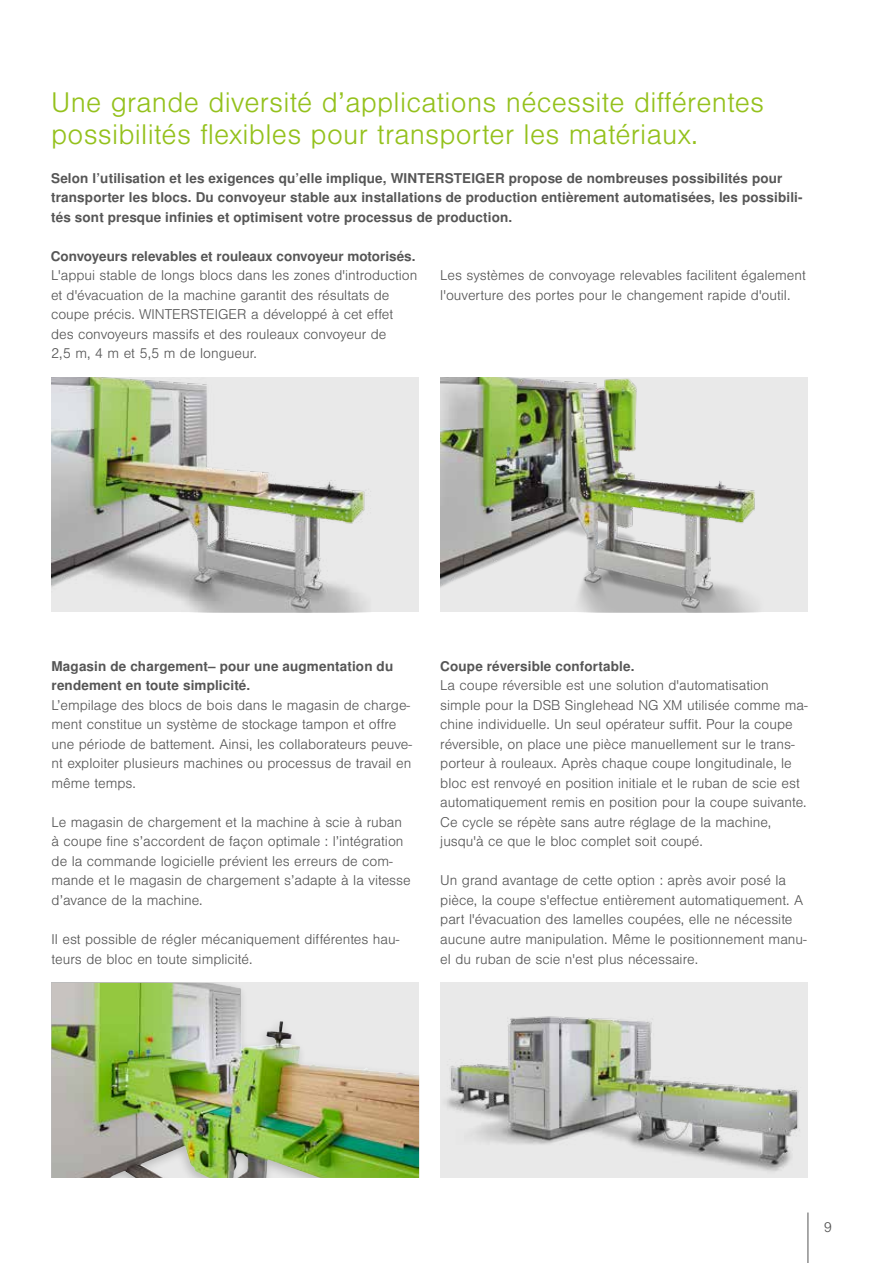
<style>
.page{position:relative;width:893px;height:1263px;background:#fff}
.page>*{position:absolute;margin:0;border:0;box-sizing:border-box;transform-origin:0 0}
.t1{font:300 27px/31.5px "Nimbus San LOT";letter-spacing:.01em;color:#94c11c}
.t2{font:300 13.5px/19.5px "Nimbus San LOT";color:#565656}
.t3{font:700 13.5px/19.5px "Nimbus San LOT";letter-spacing:.01em;color:#565656}
</style>
<div class="page">
<hr style="left:808px;top:1212px;width:1px;height:51px;background:#565656">
<img style="left:51px;top:378px;width:368px;height:234px">
<img style="left:440px;top:378px;width:368px;height:234px">
<img style="left:440px;top:983px;width:368px;height:195px">
<img style="left:51px;top:983px;width:368px;height:195px">
<h1 class="t1" style="left:51px;top:87px;width:714px">Une grande diversité d’applications nécessite différentes possibilités flexibles pour transporter les matériaux.</h1>
<p class="t3" style="left:51px;top:169px;width:753px">Selon l’utilisation et les exigences qu’elle implique, WINTERSTEIGER propose de nombreuses possibilités pour transporter les blocs. Du convoyeur stable aux installations de production entièrement automatisées, les possibili&shy;tés sont presque infinies et optimisent votre processus de production.</p>
<p class="t3" style="left:51px;top:247px;width:366px">Convoyeurs relevables et rouleaux convoyeur motorisés.</p>
<p class="t2" style="left:51px;top:266px;width:368px">L'appui stable de longs blocs dans les zones d'introduction et d'évacuation de la machine garantit des résultats de coupe précis. WINTERSTEIGER a développé à cet effet des convoyeurs massifs et des rouleaux convoyeur de<br>2,5 m, 4 m et 5,5 m de longueur.</p>
<p class="t2" style="left:440px;top:266px;width:367px">Les systèmes de convoyage relevables facilitent également l'ouverture des portes pour le changement rapide d'outil.</p>
<p class="t3" style="left:52px;top:657px;width:343px">Magasin de chargement– pour une augmentation du rendement en toute simplicité.</p>
<p class="t2" style="left:52px;top:695px;width:362px">L’empilage des blocs de bois dans le magasin de charge&shy;ment constitue un système de stockage tampon et offre une période de battement. Ainsi, les collaborateurs peuve&shy;nt exploiter plusieurs machines ou processus de travail en même temps.</p>
<p class="t2" style="left:52px;top:813px;width:361px">Le magasin de chargement et la machine à scie à ruban à coupe fine s’accordent de façon optimale : l’intégration de la commande logicielle prévient les erreurs de com&shy;mande et le magasin de chargement s’adapte à la vitesse d’avance de la machine.</p>
<p class="t2" style="left:52px;top:930px;width:349px">Il est possible de régler mécaniquement différentes hau&shy;teurs de bloc en toute simplicité.</p>
<p class="t3" style="left:440px;top:657px;width:196px">Coupe réversible confortable.</p>
<p class="t2" style="left:440px;top:676px;width:369px">La coupe réversible est une solution d'automatisation simple pour la DSB Singlehead NG XM utilisée comme ma&shy;chine individuelle. Un seul opérateur suffit. Pour la coupe réversible, on place une pièce manuellement sur le trans&shy;porteur à rouleaux. Après chaque coupe longitudinale, le bloc est renvoyé en position initiale et le ruban de scie est automatiquement remis en position pour la coupe suivante.<br>Ce cycle se répète sans autre réglage de la machine, jusqu'à ce que le bloc complet soit coupé.</p>
<p class="t2" style="left:440px;top:871px;width:368px">Un grand avantage de cette option : après avoir posé la pièce, la coupe s'effectue entièrement automatiquement. A part l'évacuation des lamelles coupées, elle ne nécessite aucune autre manipulation. Même le positionnement manu&shy;el du ruban de scie n'est plus nécessaire.</p>
<p class="t2" style="left:824px;top:1218px;width:10px">9</p>
</div>
